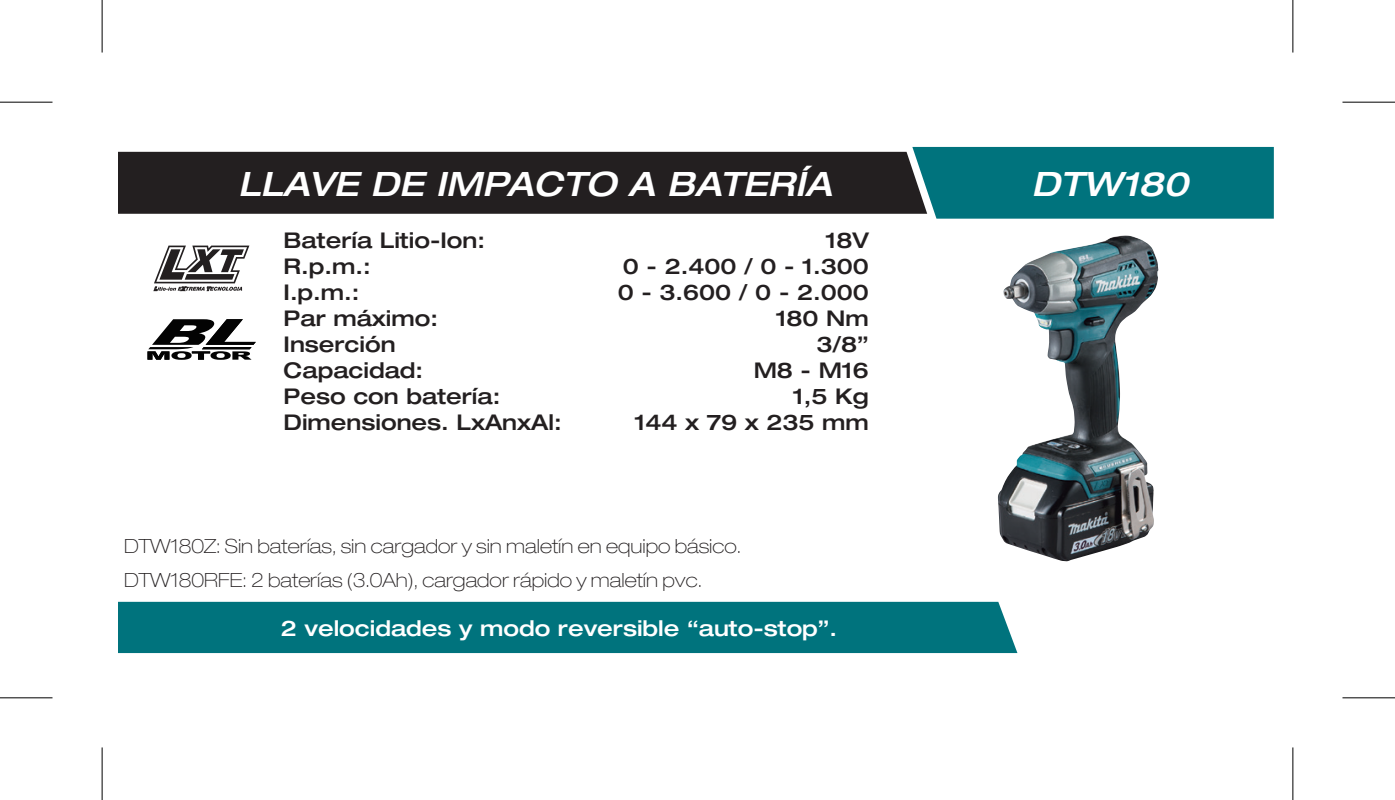
<style>
.page{position:relative;width:1395px;height:800px;background:#fff}
.page>*{position:absolute;margin:0;border:0;box-sizing:border-box;transform-origin:0 0}
.t1{font:italic 500 expanded 33.6px "Helvetica Neue";color:#fff}
.Características{font:500 expanded 21.7px "Helvetica Neue";color:#231f20}
.t2{font:500 expanded 21.7px "Helvetica Neue";color:#fff}
.t3{font:100 expanded 19.6px "Helvetica Neue";color:#231f20}
</style>
<div class="page">
<img style="left:998px;top:235px;width:156px;height:326px">
<svg style="left:154px;top:245px;width:95px;height:46px"></svg>
<svg style="left:147px;top:319px;width:109px;height:41px"></svg>
<div style="left:118px;top:601px;width:899px;height:52px;background:#00737d"></div>
<div style="left:912px;top:147px;width:362px;height:72px;background:#00737d"></div>
<div style="left:118px;top:152px;width:809px;height:62px;background:#231f20"></div>
<svg style="left:0;top:101px;width:52px;height:1px"></svg>
<svg style="left:1342px;top:101px;width:53px;height:1px"></svg>
<svg style="left:0;top:698px;width:52px;height:1px"></svg>
<svg style="left:1342px;top:698px;width:53px;height:1px"></svg>
<svg style="left:101px;top:0;width:1px;height:53px"></svg>
<svg style="left:101px;top:747px;width:1px;height:52px"></svg>
<svg style="left:1293px;top:0;width:1px;height:53px"></svg>
<svg style="left:1293px;top:747px;width:1px;height:52px"></svg>
<hr style="left:0;top:102px;width:52px;height:1px;background:#000">
<hr style="left:1342px;top:102px;width:53px;height:1px;background:#000">
<hr style="left:0;top:697px;width:52px;height:1px;background:#000">
<hr style="left:1342px;top:697px;width:53px;height:1px;background:#000">
<hr style="left:102px;top:0;width:1px;height:53px;background:#000">
<hr style="left:102px;top:747px;width:1px;height:52px;background:#000">
<hr style="left:1292px;top:0;width:1px;height:53px;background:#000">
<hr style="left:1292px;top:747px;width:1px;height:52px;background:#000">
<p class="t1" style="left:238px;top:163px;width:595px">LLAVE DE IMPACTO A BATERÍA</p>
<p class="t1" style="left:1031px;top:163px;width:158px">DTW180</p>
<p class="Características" style="left:284px;top:226px;width:203px">Batería Litio-Ion:</p>
<p class="Características" style="left:825px;top:226px;width:45px">18V</p>
<p class="Características" style="left:284px;top:252px;width:89px">R.p.m.:</p>
<p class="Características" style="left:623px;top:252px;width:247px">0 - 2.400 / 0 - 1.300</p>
<p class="Características" style="left:284px;top:278px;width:77px">I.p.m.:</p>
<p class="Características" style="left:618px;top:278px;width:253px">0 - 3.600 / 0 - 2.000</p>
<p class="Características" style="left:284px;top:304px;width:156px">Par máximo:</p>
<p class="Características" style="left:776px;top:304px;width:95px">180 Nm</p>
<p class="Características" style="left:284px;top:330px;width:113px">Inserción</p>
<p class="Características" style="left:816px;top:330px;width:54px">3/8”</p>
<p class="Características" style="left:284px;top:356px;width:141px">Capacidad:</p>
<p class="Características" style="left:754px;top:356px;width:117px">M8 - M16</p>
<p class="Características" style="left:284px;top:382px;width:218px">Peso con batería:</p>
<p class="Características" style="left:793px;top:382px;width:77px">1,5 Kg</p>
<p class="Características" style="left:284px;top:408px;width:280px">Dimensiones. LxAnxAl:</p>
<p class="Características" style="left:634px;top:408px;width:236px">144 x 79 x 235 mm</p>
<p class="t3" style="left:124px;top:534px;width:618px">DTW180Z: Sin baterías, sin cargador y sin maletín en equipo básico.</p>
<p class="t3" style="left:124px;top:568px;width:579px">DTW180RFE: 2 baterías (3.0Ah), cargador rápido y maletín pvc.</p>
<p class="t2" style="left:281px;top:614px;width:558px">2 velocidades y modo reversible “auto-stop”.</p>
</div>
